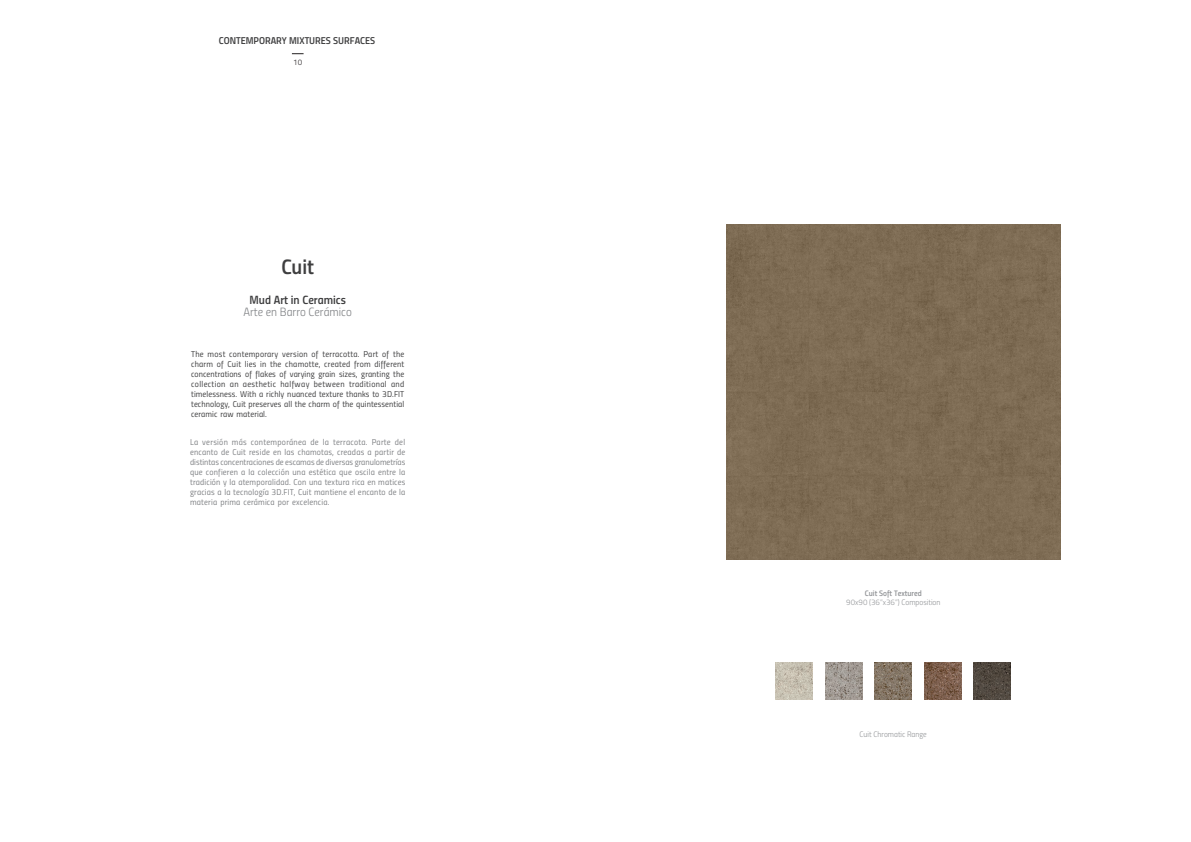
<style>
.page{position:relative;width:1191px;height:842px;background:#fff}
.page>*{position:absolute;margin:0;border:0;box-sizing:border-box;transform-origin:0 0}
.t1{font:21px "Titillium Semibold Upright";color:#3e3e3f}
.t2{font:12px "Titillium Light Upright";color:#808285}
.t3{font:12px "Titillium Semibold Upright";color:#3e3e3f}
.t4{font:10px "Titillium Semibold Upright";color:#3e3e3f}
.t5{font:8.5px/10px "Titillium Regular Upright";letter-spacing:.02em;color:#808285;text-align:justify}
.t6{font:8.5px/10px "Titillium Regular Upright";letter-spacing:.01em;color:#3e3e3f;text-align:justify}
.t7{font:8px "Titillium Light Upright";color:#939598}
.t8{font:8px "Titillium Semibold Upright";color:#939598}
.t9{font:8px "Titillium Light Upright";color:#231f20}
</style>
<div class="page">
<div style="left:726px;top:224px;width:334px;height:336px;background:#7e6c54"></div>
<img style="left:775px;top:663px;width:37px;height:36px">
<img style="left:874px;top:663px;width:37px;height:36px">
<img style="left:825px;top:663px;width:37px;height:36px">
<img style="left:924px;top:663px;width:37px;height:36px">
<img style="left:974px;top:663px;width:36px;height:36px">
<p class="t4" style="left:219px;top:32px;width:158px">CONTEMPORARY MIXTURES SURFACES</p>
<p class="t9" style="left:293px;top:56px;width:11px">10</p>
<p class="t1" style="left:281px;top:250px;width:34px">Cuit</p>
<p class="t3" style="left:249px;top:291px;width:98px">Mud Art in Ceramics</p>
<p class="t2" style="left:244px;top:303px;width:110px">Arte en Barro Cerámico</p>
<p class="t6" style="left:191px;top:349px;width:215px">The most contemporary version of terracotta. Part of the charm of Cuit lies in the chamotte, created from different concentrations of flakes of varying grain sizes, granting the collection an aesthetic halfway between traditional and timelessness. With a richly nuanced texture thanks to 3D.FIT technology, Cuit preserves all the charm of the quintessential ceramic raw material.</p>
<p class="t5" style="left:190px;top:436px;width:217px">La versión más contemporánea de la terracota. Parte del encanto de Cuit reside en las chamotas, creadas a partir de distintas concentraciones de escamas de diversas granulometrías que confieren a la colección una estética que oscila entre la tradición y la atemporalidad. Con una textura rica en matices gracias a la tecnología 3D.FIT, Cuit mantiene el encanto de la materia prima cerámica por excelencia.</p>
<p class="t8" style="left:865px;top:587px;width:58px">Cuit Soft Textured</p>
<p class="t7" style="left:846px;top:596px;width:96px">90x90 (36”x36”) Composition</p>
<p class="t7" style="left:859px;top:728px;width:69px">Cuit Chromatic Range</p>
</div>
